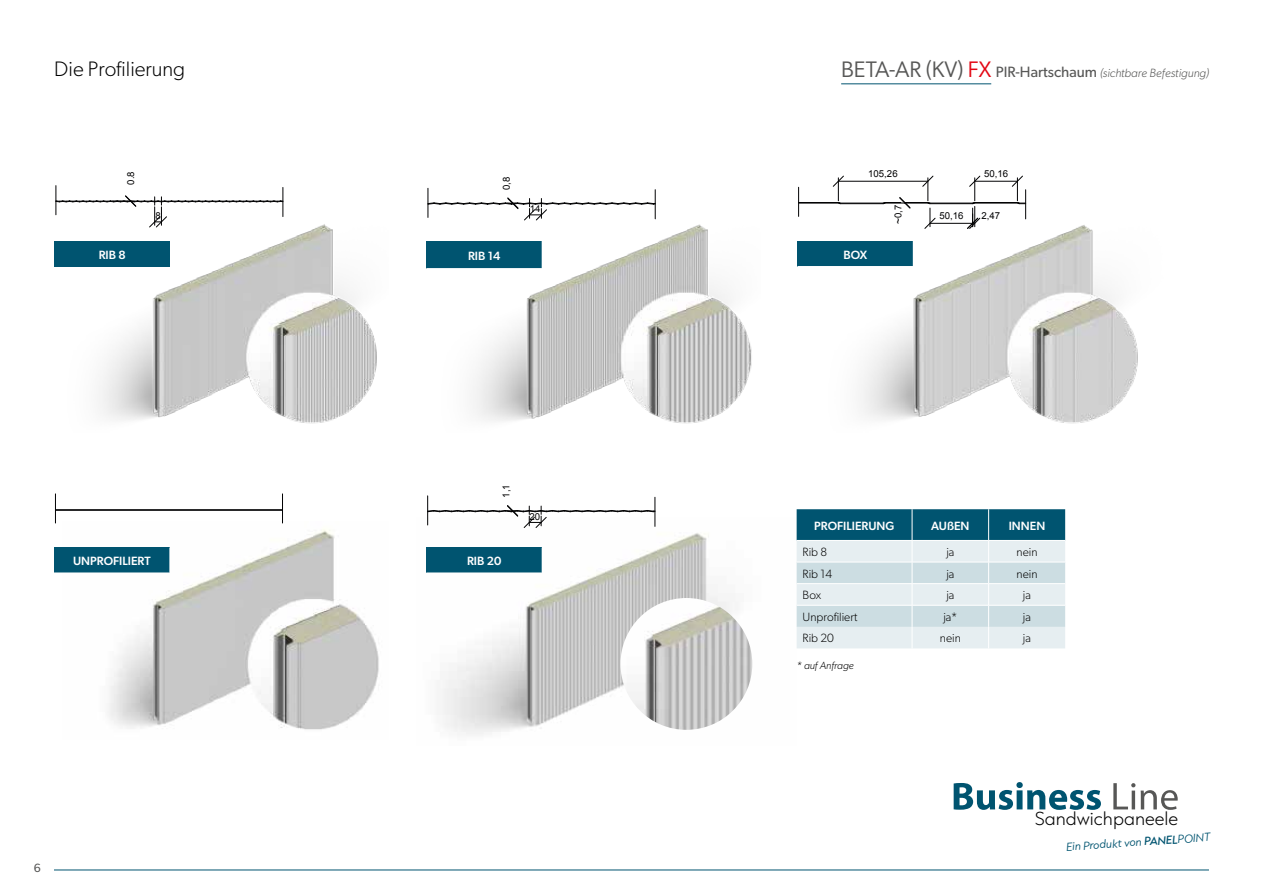
<style>
.page{position:relative;width:1263px;height:893px;background:#fff}
.page>*{position:absolute;margin:0;border:0;box-sizing:border-box;transform-origin:0 0}
.t1{font:300 21px "Gibson";color:#000}
.t2{font:200 15.9px "Capitana";color:#000}
.t3{font:300 12px "Gibson";color:#000}
.t4{font:500 12px "Gibson";color:#fff}
.t5{font:italic 300 12px "Gibson";color:#575756}
.t6{font:12px "Gibson";color:#575756}
.t7{font:italic 300 10.5px "Gibson";color:#000}
.t8{font:italic 300 9.9px "Capitana";color:#005470}
.t9{font:9.6px "Arial";color:#020203}
.s1{font-weight:400;font-style:normal;font-size:22.5px}
.s2{font-weight:400;font-style:normal;font-size:22.5px;color:#e30613}
.s3{font-weight:400;font-style:normal;font-size:15px}
.s4{font-size:10.35px}
.s5{font-weight:500}
</style>
<div class="page">
<img style="left:442px;top:517px;width:355px;height:218px">
<img style="left:108px;top:523px;width:271px;height:207px">
<hr style="left:840px;top:203px;width:43px;height:1px;background:#020203">
<hr style="left:885px;top:203px;width:43px;height:1px;background:#020203">
<hr style="left:885px;top:202px;width:43px;height:1px;background:#020203">
<hr style="left:930px;top:203px;width:43px;height:1px;background:#020203">
<hr style="left:975px;top:203px;width:42px;height:1px;background:#020203">
<hr style="left:975px;top:202px;width:42px;height:1px;background:#020203">
<hr style="left:799px;top:203px;width:39px;height:1px;background:#020203">
<hr style="left:799px;top:202px;width:39px;height:1px;background:#020203">
<svg style="left:899px;top:197px;width:12px;height:12px"></svg>
<hr style="left:838px;top:181px;width:90px;height:1px;background:#020203">
<svg style="left:832px;top:175px;width:12px;height:29px"></svg>
<svg style="left:922px;top:175px;width:14px;height:40px"></svg>
<hr style="left:975px;top:181px;width:42px;height:1px;background:#020203">
<svg style="left:967px;top:175px;width:13px;height:40px"></svg>
<svg style="left:1011px;top:175px;width:15px;height:40px"></svg>
<svg style="left:798px;top:187px;width:1px;height:29px"></svg>
<hr style="left:283px;top:187px;width:1px;height:30px;background:#020203">
<svg style="left:55px;top:186px;width:228px;height:30px"></svg>
<svg style="left:427px;top:188px;width:229px;height:30px"></svg>
<svg style="left:427px;top:496px;width:229px;height:32px"></svg>
<hr style="left:55px;top:509px;width:227px;height:1px;background:#020203">
<hr style="left:55px;top:510px;width:227px;height:1px;background:#020203">
<svg style="left:282px;top:494px;width:1px;height:29px"></svg>
<svg style="left:55px;top:494px;width:1px;height:29px"></svg>
<img style="left:860px;top:215px;width:278px;height:209px">
<img style="left:436px;top:215px;width:316px;height:209px">
<img style="left:62px;top:215px;width:315px;height:209px">
<div style="left:54px;top:241px;width:116px;height:25px;background:#005470"></div>
<div style="left:797px;top:241px;width:116px;height:25px;background:#005470"></div>
<svg style="left:913px;top:241px;width:1px;height:25px"></svg>
<hr style="left:797px;top:266px;width:116px;height:1px;background:#fff">
<div style="left:426px;top:241px;width:116px;height:28px;background:#005470"></div>
<svg style="left:542px;top:241px;width:1px;height:27px"></svg>
<hr style="left:426px;top:268px;width:116px;height:1px;background:#fff">
<div style="left:54px;top:547px;width:116px;height:26px;background:#005470"></div>
<svg style="left:170px;top:547px;width:1px;height:26px"></svg>
<hr style="left:54px;top:573px;width:116px;height:1px;background:#fff">
<div style="left:426px;top:547px;width:116px;height:26px;background:#005470"></div>
<svg style="left:542px;top:547px;width:1px;height:26px"></svg>
<hr style="left:426px;top:573px;width:116px;height:1px;background:#fff">
<img style="left:620px;top:598px;width:132px;height:132px;border-radius:66px">
<svg style="left:797px;top:509px;width:268px;height:139px;background:#acc7d0"></svg>
<hr style="left:988px;top:509px;width:1px;height:31px;background:#fff">
<hr style="left:54px;top:870px;width:1155px;height:1px;background:#005470">
<hr style="left:841px;top:83px;width:150px;height:1px;background:#005470">
<svg style="left:954px;top:782px;width:147px;height:28px"></svg>
<svg style="left:1113px;top:783px;width:22px;height:26px"></svg>
<svg style="left:1141px;top:790px;width:37px;height:20px"></svg>
<h1 class="t1" style="left:54px;top:56px;width:133px">Die Profilierung</h1>
<p class="t5" style="left:841px;top:66px;width:369px"><span class="s1">BETA-AR (KV)</span> <span class="s2">FX</span> <span class="s3">PIR-Hartschaum</span> (sichtbare Befestigung)</p>
<p class="t9" style="left:124px;top:198px;width:28px;rotate:-90deg">0.80.8</p>
<p class="t9" style="left:500px;top:190px;width:15px;rotate:-90deg">0,8</p>
<p class="t9" style="left:868px;top:168px;width:31px">105,26</p>
<p class="t9" style="left:984px;top:168px;width:26px">50,16</p>
<p class="t9" style="left:155px;top:210px;width:7px">8</p>
<p class="t9" style="left:530px;top:203px;width:12px">14</p>
<p class="t9" style="left:892px;top:224px;width:21px;rotate:-90deg"><span class="s4">~</span>0,7</p>
<p class="t9" style="left:939px;top:210px;width:26px">50,16</p>
<p class="t9" style="left:981px;top:210px;width:20px">2,47</p>
<p class="t4" style="left:99px;top:247px;width:28px">RIB 8</p>
<p class="t4" style="left:468px;top:248px;width:34px">RIB 14</p>
<p class="t4" style="left:843px;top:247px;width:25px">BOX</p>
<p class="t9" style="left:500px;top:498px;width:15px;rotate:-90deg">1,1</p>
<p class="t4" style="left:73px;top:554px;width:79px">UNPROFILIERT</p>
<p class="t4" style="left:467px;top:554px;width:36px">RIB 20</p>
<p class="t9" style="left:530px;top:510px;width:12px">20</p>
<p class="t6" style="left:34px;top:860px;width:9px">6</p>
<p class="t4" style="left:814px;top:518px;width:82px">PROFILIERUNG</p>
<p class="t4" style="left:931px;top:518px;width:40px">AUßEN</p>
<p class="t4" style="left:1009px;top:518px;width:38px">INNEN</p>
<p class="t3" style="left:803px;top:545px;width:26px">Rib 8</p>
<p class="t3" style="left:946px;top:545px;width:10px">ja</p>
<p class="t3" style="left:1016px;top:545px;width:22px">nein</p>
<p class="t3" style="left:803px;top:566px;width:31px">Rib 14</p>
<p class="t3" style="left:946px;top:566px;width:10px">ja</p>
<p class="t3" style="left:1016px;top:566px;width:22px">nein</p>
<p class="t3" style="left:803px;top:588px;width:20px">Box</p>
<p class="t3" style="left:946px;top:588px;width:10px">ja</p>
<p class="t3" style="left:1023px;top:588px;width:10px">ja</p>
<p class="t3" style="left:803px;top:609px;width:56px">Unprofiliert</p>
<p class="t3" style="left:943px;top:609px;width:16px">ja*</p>
<p class="t3" style="left:1023px;top:609px;width:10px">ja</p>
<p class="t3" style="left:803px;top:631px;width:33px">Rib 20</p>
<p class="t3" style="left:940px;top:631px;width:22px">nein</p>
<p class="t3" style="left:1023px;top:631px;width:10px">ja</p>
<p class="t7" style="left:797px;top:659px;width:59px">* auf Anfrage</p>
<h2 class="t2" style="left:1035px;top:807px;width:145px">Sandwichpaneele</h2>
<p class="t8" style="left:1065px;top:839px;width:146px;rotate:-4deg">Ein Produkt von <span class="s5">PANEL</span>POINT</p>
</div>
